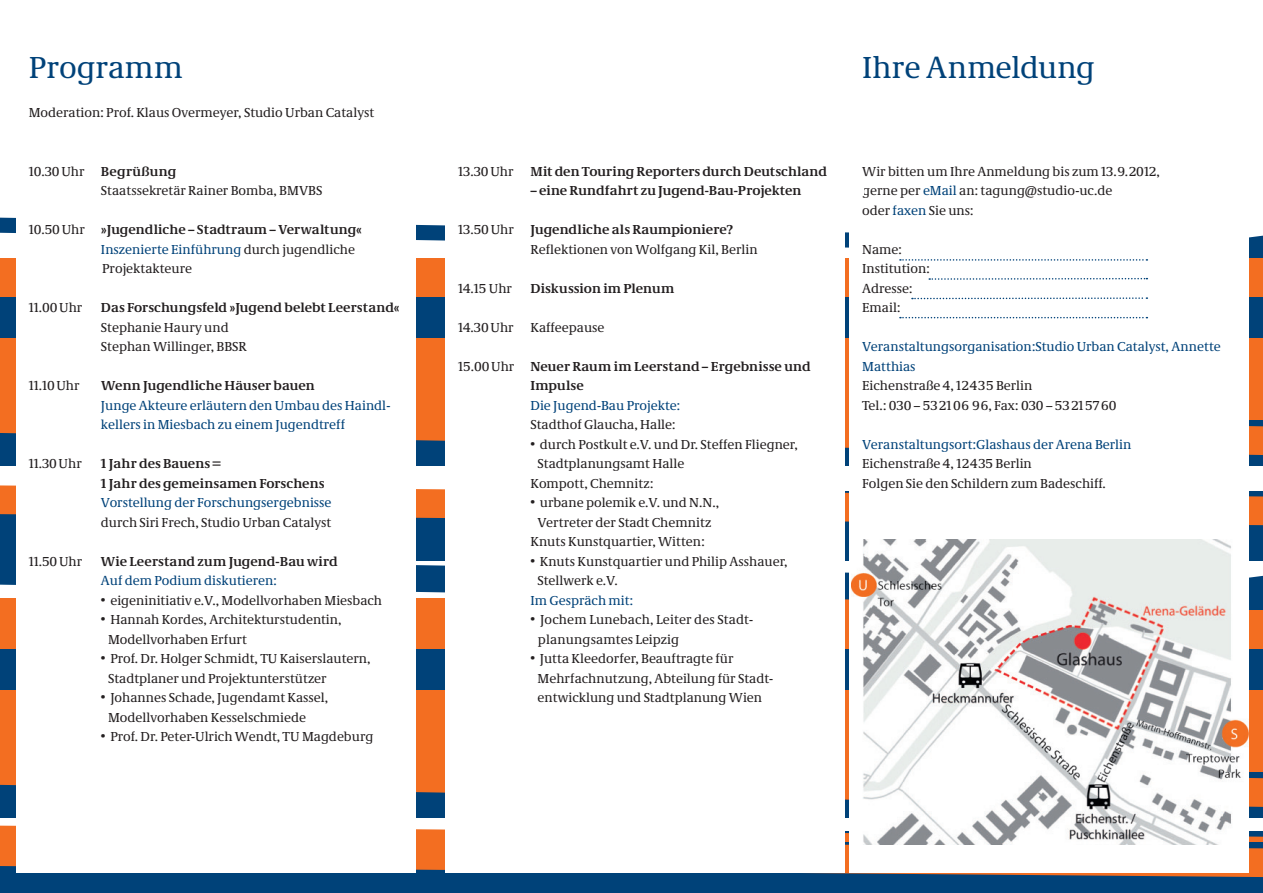
<style>
.page{position:relative;width:1263px;height:893px;background:#fff}
.page>*{position:absolute;margin:0;border:0;box-sizing:border-box;transform-origin:0 0}
.Überschrift{font:31.5px "Neue Demos CE";color:#004279}
.Programm_Fließtext_E{font:13.5px/19.5px "Neue Demos CE";color:#231f20}
.Programm_Fließtext_E-2{font:700 13.5px/19.5px "Neue Demos";letter-spacing:.005em;color:#231f20}
.Fliesstext{font:13.5px "Neue Demos CE";color:#231f20}
.Programm_blau{font:13.5px/19.5px "Neue Demos CE";color:#004279}
.Programm_Fließtext_E-3{font:13.5px/19.5px "Neue Demos CE";color:#004279}
.Programm_Text_Titel{font:700 13.5px "Neue Demos";color:#231f20}
.Programm_blau-2{font:13.5px "Neue Demos CE";color:#231f20}
.Fliesstext-2{font:700 13.5px "Neue Demos";letter-spacing:.005em;color:#231f20}
.s1{font-family:"Neue Demos CE";font-weight:400}
.s2{color:#004279}
.s3{color:#231f20}
</style>
<div class="page">
<div style="left:0;top:491px;width:1263px;height:70px;background:#004279"></div>
<svg style="left:0;top:218px;width:1263px;height:37px"></svg>
<div style="left:0;top:338px;width:1263px;height:82px;background:#f36e21"></div>
<div style="left:0;top:258px;width:1263px;height:39px;background:#f36e21"></div>
<svg style="left:0;top:420px;width:1263px;height:35px;background:#915c44"></svg>
<svg style="left:0;top:485px;width:1263px;height:40px;fill:#f36e21"></svg>
<div style="left:0;top:843px;width:1263px;height:50px;background:#004279"></div>
<svg style="left:0;top:569px;width:1263px;height:38px;fill:#004279"></svg>
<div style="left:0;top:690px;width:1263px;height:82px;background:#f36e21"></div>
<div style="left:0;top:610px;width:1263px;height:39px;background:#f36e21"></div>
<svg style="left:0;top:772px;width:1263px;height:35px;background:#905c44"></svg>
<svg style="left:0;top:837px;width:1263px;height:40px"></svg>
<div style="left:849px;top:23px;width:400px;height:850px;background:#fff"></div>
<img style="left:851px;top:540px;width:397px;height:304px">
<div style="left:16px;top:22px;width:400px;height:851px;background:#fff"></div>
<div style="left:445px;top:22px;width:400px;height:851px;background:#fff"></div>
<svg style="left:900px;top:259px;width:247px;height:2px"></svg>
<svg style="left:929px;top:278px;width:218px;height:2px"></svg>
<svg style="left:912px;top:297px;width:235px;height:2px"></svg>
<svg style="left:900px;top:317px;width:247px;height:1px"></svg>
<p class="Überschrift" style="left:29px;top:48px;width:156px">Programm</p>
<p class="Programm_Fließtext_E" style="left:29px;top:103px;width:347px">Moderation: Prof. Klaus Overmeyer, Studio Urban Catalyst</p>
<p class="Programm_Fließtext_E-2" style="left:29px;top:161px;width:149px"><span class="s1">10.30Uhr</span> Begrüßung</p>
<p class="Programm_Fließtext_E" style="left:101px;top:181px;width:223px">Staatssekretär Rainer Bomba, BMVBS</p>
<p class="Programm_Fließtext_E-2" style="left:29px;top:220px;width:335px"><span class="s1">10.50Uhr</span> »Jugendliche – Stadtraum – Verwaltung«</p>
<p class="Programm_Fließtext_E" style="left:101px;top:239px;width:255px"><span class="s2">Inszenierte Einführung</span> durch jugendliche<br>Projektakteure</p>
<p class="Programm_Fließtext_E" style="left:29px;top:298px;width:55px">11.00Uhr</p>
<p class="Programm_Fließtext_E-2" style="left:101px;top:298px;width:300px">Das Forschungsfeld »Jugend belebt Leerstand«</p>
<p class="Programm_Fließtext_E" style="left:101px;top:317px;width:147px">Stephanie Haury und<br>Stephan Willinger, BBSR</p>
<p class="Fliesstext" style="left:29px;top:377px;width:52px">11.10Uhr</p>
<p class="Fliesstext-2" style="left:101px;top:377px;width:215px">Wenn Jugendliche Häuser bauen</p>
<p class="Programm_blau" style="left:101px;top:395px;width:291px">Junge Akteure erläutern den Umbau des Haindl&shy;kellers in Miesbach zu einem Jugendtreff</p>
<p class="Programm_Fließtext_E" style="left:29px;top:454px;width:55px">11.30Uhr</p>
<p class="Programm_Fließtext_E-2" style="left:101px;top:454px;width:225px">1 Jahr des Bauens =<br>1 Jahr des gemeinsamen Forschens</p>
<p class="Programm_Fließtext_E-3" style="left:101px;top:493px;width:232px">Vorstellung der Forschungsergebnisse <span class="s3">durch Siri Frech, Studio Urban Catalyst</span></p>
<p class="Programm_Fließtext_E" style="left:29px;top:551px;width:55px">11.50Uhr</p>
<p class="Programm_Fließtext_E-2" style="left:101px;top:551px;width:238px">Wie Leerstand zum Jugend-Bau wird</p>
<p class="Programm_blau" style="left:101px;top:571px;width:177px">Auf dem Podium diskutieren:</p>
<p class="Programm_Fließtext_E" style="left:101px;top:590px;width:283px">• eigeninitiativ e.V., Modellvorhaben Miesbach</p>
<p class="Programm_Fließtext_E" style="left:108px;top:610px;width:235px;text-indent:-7px">• Hannah Kordes, Architekturstudentin,<br>Modellvorhaben Erfurt</p>
<p class="Programm_Fließtext_E" style="left:108px;top:649px;width:264px;text-indent:-7px">• Prof. Dr. Holger Schmidt, TU Kaiserslautern,<br>Stadtplaner und Projektunterstützer</p>
<p class="Programm_Fließtext_E" style="left:101px;top:688px;width:229px">• Johannes Schade, Jugendamt Kassel,</p>
<p class="Programm_Fließtext_E" style="left:108px;top:707px;width:200px">Modellvorhaben Kesselschmiede</p>
<p class="Programm_Fließtext_E" style="left:101px;top:727px;width:274px">• Prof. Dr. Peter-Ulrich Wendt, TU Magdeburg</p>
<p class="Programm_Fließtext_E" style="left:458px;top:161px;width:57px">13.30Uhr</p>
<p class="Programm_Fließtext_E-2" style="left:530px;top:161px;width:298px">Mit den Touring Reporters durch Deutschland</p>
<p class="Programm_Text_Titel" style="left:530px;top:182px;width:273px">– eine Rundfahrt zu Jugend-Bau-Projekten</p>
<p class="Programm_Fließtext_E-2" style="left:458px;top:220px;width:276px"><span class="s1">13.50Uhr</span> Jugendliche als Raumpioniere?</p>
<p class="Programm_blau-2" style="left:530px;top:241px;width:229px">Reflektionen von Wolfgang Kil, Berlin</p>
<p class="Programm_Fließtext_E" style="left:458px;top:278px;width:55px">14.15 Uhr</p>
<p class="Programm_Fließtext_E-2" style="left:530px;top:278px;width:145px">Diskussion im Plenum</p>
<p class="Programm_Fließtext_E" style="left:458px;top:317px;width:148px">14.30Uhr Kaffeepause</p>
<p class="Programm_Fließtext_E-2" style="left:530px;top:356px;width:282px;text-indent:-72px"><span class="s1">15.00Uhr</span> Neuer Raum im Leerstand – Ergebnisse und<br>Impulse</p>
<p class="Programm_blau" style="left:530px;top:395px;width:151px">Die Jugend-Bau Projekte:</p>
<p class="Programm_Fließtext_E" style="left:530px;top:415px;width:147px">Stadthof Glaucha, Halle:</p>
<p class="Programm_Fließtext_E" style="left:538px;top:434px;width:262px;text-indent:-7px">• durch Postkult e.V. und Dr. Steffen Fliegner,<br>Stadtplanungsamt Halle</p>
<p class="Programm_Fließtext_E" style="left:530px;top:473px;width:125px">Kompott, Chemnitz:</p>
<p class="Programm_Fließtext_E" style="left:530px;top:493px;width:190px">• urbane polemik e.V. und N.N.,</p>
<p class="Programm_Fließtext_E" style="left:538px;top:512px;width:175px">Vertreter der Stadt Chemnitz</p>
<p class="Programm_Fließtext_E" style="left:530px;top:532px;width:176px">Knuts Kunstquartier, Witten:</p>
<p class="Programm_Fließtext_E" style="left:538px;top:551px;width:252px;text-indent:-7px">• Knuts Kunstquartier und Philip Asshauer,<br>Stellwerk e.V.</p>
<p class="Programm_blau" style="left:530px;top:590px;width:104px">Im Gespräch mit:</p>
<p class="Programm_Fließtext_E" style="left:538px;top:610px;width:217px;text-indent:-7px">• Jochem Lunebach, Leiter des Stadt&shy;planungsamtes Leipzig</p>
<p class="Programm_Fließtext_E" style="left:538px;top:649px;width:237px;text-indent:-7px">• Jutta Kleedorfer, Beauftragte für<br>Mehrfachnutzung, Abteilung für Stadt-</p>
<p class="Programm_Fließtext_E" style="left:538px;top:688px;width:226px">entwicklung und Stadtplanung Wien</p>
<p class="Überschrift" style="left:862px;top:48px;width:234px">Ihre Anmeldung</p>
<p class="Fliesstext" style="left:862px;top:163px;width:299px">Wir bitten um Ihre Anmeldung bis zum 13.9.2012,</p>
<p class="Fliesstext" style="left:862px;top:182px;width:252px">gerne per <span class="s2">eMail</span> an: tagung@studio-uc.de</p>
<p class="Fliesstext" style="left:862px;top:202px;width:113px">oder <span class="s2">faxen</span> Sie uns:</p>
<p class="Fliesstext" style="left:862px;top:241px;width:41px">Name:</p>
<p class="Fliesstext" style="left:862px;top:260px;width:69px">Institution:</p>
<p class="Fliesstext" style="left:862px;top:280px;width:52px">Adresse:</p>
<p class="Fliesstext" style="left:862px;top:299px;width:40px">Email:</p>
<p class="Programm_blau" style="left:862px;top:337px;width:360px">Veranstaltungsorganisation:Studio Urban Catalyst, Annette<br>Matthias</p>
<p class="Fliesstext" style="left:862px;top:377px;width:172px">Eichenstraße 4, 12435 Berlin</p>
<p class="Fliesstext" style="left:862px;top:397px;width:256px">Tel.: 030 – 532106 96, Fax: 030 – 53215760</p>
<p class="Programm_blau" style="left:862px;top:434px;width:271px">Veranstaltungsort:Glashaus der Arena Berlin</p>
<p class="Fliesstext" style="left:862px;top:455px;width:171px">Eichenstraße 4, 12435 Berlin</p>
<p class="Fliesstext" style="left:862px;top:475px;width:245px">Folgen Sie den Schildern zum Badeschiff.</p>
</div>
